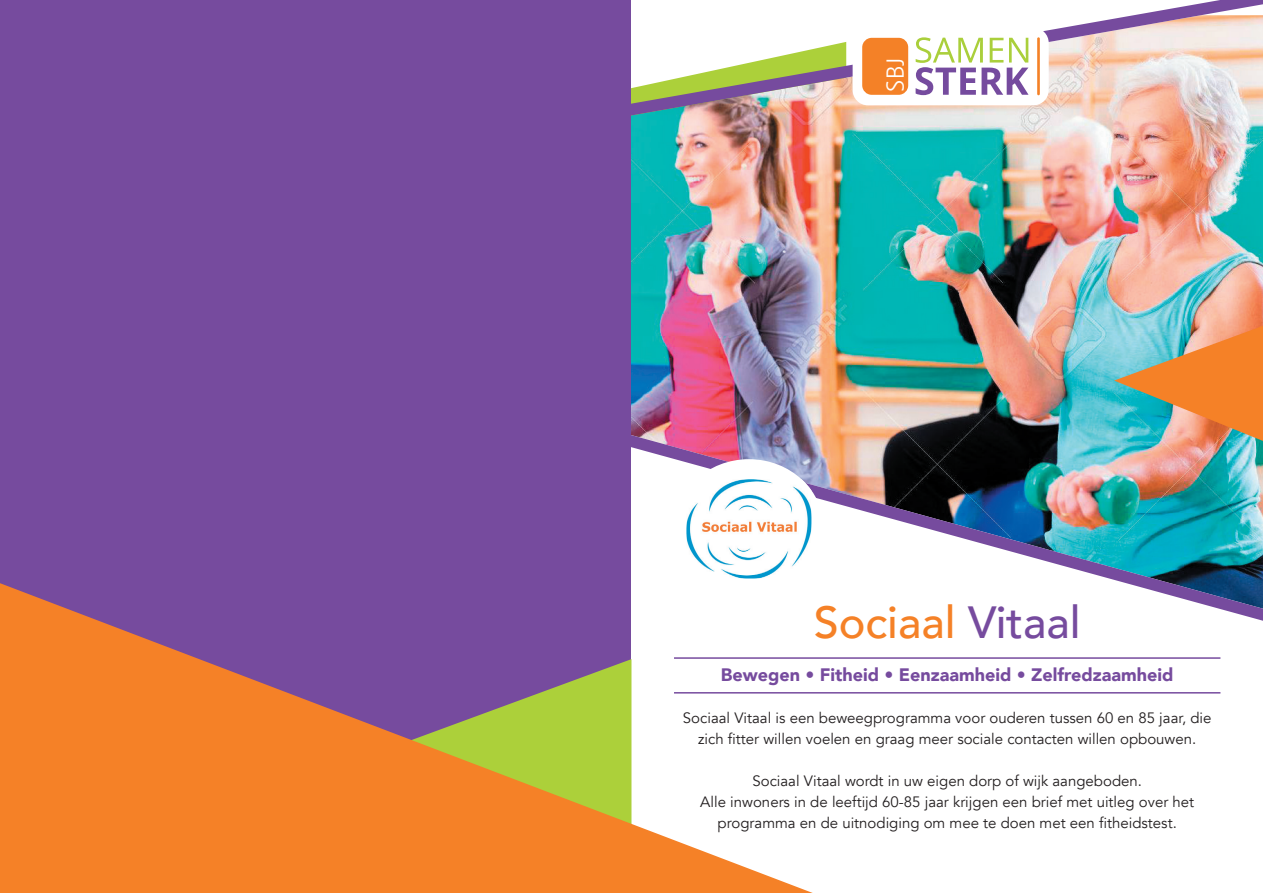
<style>
.page{position:relative;width:1263px;height:893px;background:#fff}
.page>*{position:absolute;margin:0;border:0;box-sizing:border-box;transform-origin:0 0}
.t1{font:500 45px "Avenir";color:#f58127}
.t2{font:300 24.6px "Frutiger";color:#fff}
.t3{font:900 18px "Avenir";color:#764b9e}
.t4{font:15px/21.3px "Avenir";color:#231f20;text-align:center}
.s1{color:#764b9e}
</style>
<div class="page">
<img style="left:631px;top:0;width:632px;height:621px">
<div style="left:0;top:0;width:631px;height:893px;background:#764b9e"></div>
<svg style="left:1114px;top:326px;width:149px;height:115px;background:#b89d71"></svg>
<svg style="left:0;top:583px;width:813px;height:310px;fill:#f58127"></svg>
<hr style="left:674px;top:657px;width:546px;height:2px;background:#764b9e">
<hr style="left:674px;top:692px;width:546px;height:2px;background:#764b9e">
<div style="left:853px;top:28px;width:196px;height:77px;background:#fff;border-radius:15px"></div>
<div style="left:862px;top:38px;width:46px;height:57px;background:#f48127;border-radius:10px"></div>
<svg style="left:916px;top:37px;width:112px;height:58px"></svg>
<hr style="left:1037px;top:37px;width:3px;height:58px;background:#f48127">
<div style="left:674px;top:459px;width:150px;height:140px;background:#fff;border-radius:50%"></div>
<img style="left:686px;top:479px;width:125px;height:99px">
<h2 class="t2" style="left:881px;top:92px;width:36px;rotate:-90deg">SBJ</h2>
<h1 class="t1" style="left:814px;top:584px;width:268px">Sociaal <span class="s1">Vitaal</span></h1>
<p class="t3" style="left:721px;top:659px;width:454px">Bewegen • Fitheid • Eenzaamheid • Zelfredzaamheid</p>
<p class="t4" style="left:683px;top:707px;width:530px">Sociaal Vitaal is een beweegprogramma voor ouderen tussen 60 en 85 jaar, die zich fitter willen voelen en graag meer sociale contacten willen opbouwen.</p>
<p class="t4" style="left:700px;top:770px;width:495px">Sociaal Vitaal wordt in uw eigen dorp of wijk aangeboden.<br>Alle inwoners in de leeftijd 60-85 jaar krijgen een brief met uitleg over het programma en de uitnodiging om mee te doen met een fitheidstest.</p>
</div>
